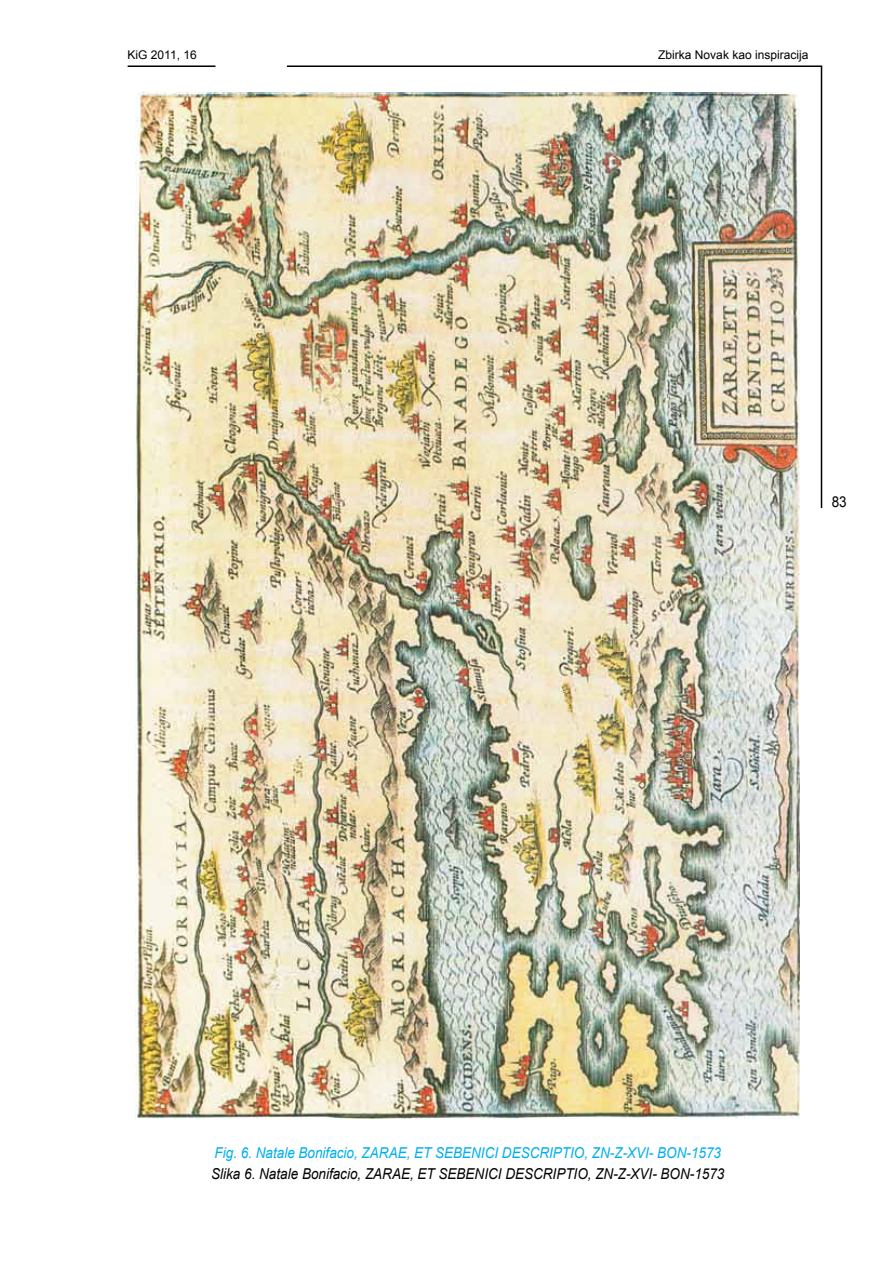
<style>
.page{position:relative;width:893px;height:1263px;background:#fff}
.page>*{position:absolute;margin:0;border:0;box-sizing:border-box;transform-origin:0 0}
.t1{font:italic 15px "Arial";color:#000;scale:.9 1}
.t2{font:italic 15px "Arial";color:#00aeef;scale:.9 1}
.t3{font:15px "Arial";color:#000;scale:.9 1}
.t4{font:12px "Arial";color:#000}
</style>
<div class="page">
<hr style="left:821px;top:66px;width:1px;height:442px;background:#000">
<hr style="left:287px;top:65px;width:535px;height:2px;background:#000">
<hr style="left:128px;top:65px;width:87px;height:2px;background:#000">
<img style="left:136px;top:93px;width:663px;height:1026px">
<p class="t4" style="left:128px;top:47px;width:71px">KiG 2011, 16</p>
<p class="t4" style="left:658px;top:47px;width:152px">Zbirka Novak kao inspiracija</p>
<p class="t3" style="left:832px;top:492px;width:18px">83</p>
<p class="t2" style="left:215px;top:1143px;width:564px">Fig. 6. Natale Bonifacio, ZARAE, ET SEBENICI DESCRIPTIO, ZN-Z-XVI- BON-1573</p>
<p class="t1" style="left:211px;top:1164px;width:572px">Slika 6. Natale Bonifacio, ZARAE, ET SEBENICI DESCRIPTIO, ZN-Z-XVI- BON-1573</p>
</div>
